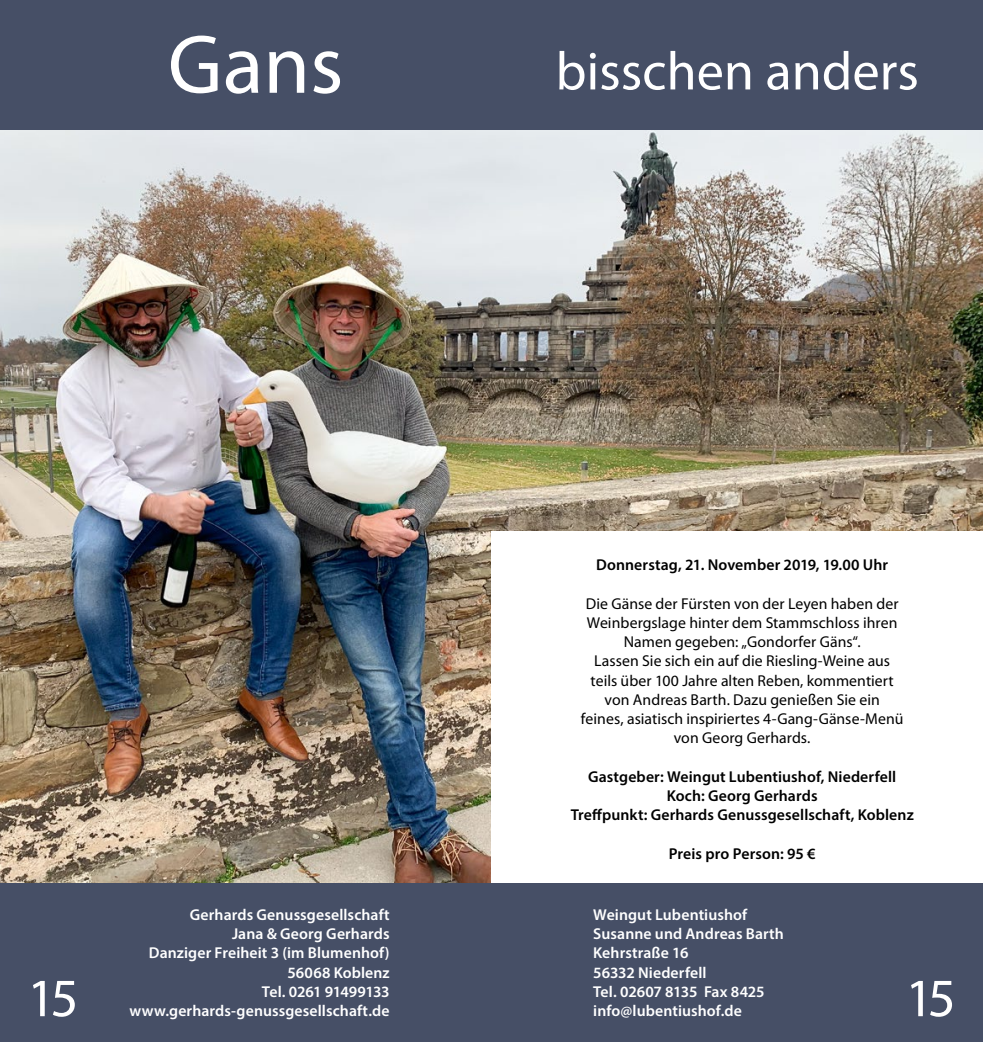
<style>
.page{position:relative;width:983px;height:1042px;background:#fff}
.page>*{position:absolute;margin:0;border:0;box-sizing:border-box;transform-origin:0 0}
.t1{font:84px "Myriad Pro";color:#fff}
.t2{font:54.25px "Myriad Pro";color:#fff}
.t3{font:15.75px/19.2px "Myriad Pro";letter-spacing:.005em;color:#000;text-align:center}
.t4{font:600 15.75px/19.2px "Myriad Pro";letter-spacing:.005em;color:#fff;text-align:right}
.t5{font:600 15.75px/19.2px "Myriad Pro";letter-spacing:.005em;color:#000;text-align:center}
</style>
<div class="page">
<img style="left:0;top:129px;width:982px;height:754px">
<div style="left:491px;top:531px;width:491px;height:352px;background:#fff"></div>
<div style="left:0;top:883px;width:982px;height:159px;background:#464f66"></div>
<div style="left:0;top:0;width:982px;height:129px;background:#464f66"></div>
<h1 class="t1" style="left:168px;top:13px;width:177px">Gans</h1>
<h2 class="t2" style="left:555px;top:38px;width:364px">bisschen anders</h2>
<h2 class="t2" style="left:27px;top:964px;width:53px">15</h2>
<p class="t4" style="left:129px;top:904px;width:262px">Gerhards Genussgesellschaft<br>Jana &amp; Georg Gerhards<br>Danziger Freiheit 3 (im Blumenhof)<br>56068 Koblenz<br>Tel. 0261 91499133 www.gerhards-genussgesellschaft.de</p>
<p class="t5" style="left:596px;top:555px;width:293px">Donnerstag, 21. November 2019, 19.00 Uhr</p>
<p class="t3" style="left:580px;top:593px;width:324px">Die Gänse der Fürsten von der Leyen haben der Weinbergslage hinter dem Stammschloss ihren Namen gegeben: „Gondorfer Gäns“.<br>Lassen Sie sich ein auf die Riesling-Weine aus teils über 100 Jahre alten Reben, kommentiert von Andreas Barth. Dazu genießen Sie ein<br>feines, asiatisch inspiriertes 4-Gang-Gänse-Menü von Georg Gerhards.</p>
<p class="t5" style="left:570px;top:766px;width:344px">Gastgeber: Weingut Lubentiushof, Niederfell<br>Koch: Georg Gerhards<br>Treffpunkt: Gerhards Genussgesellschaft, Koblenz</p>
<p class="t5" style="left:668px;top:843px;width:148px">Preis pro Person: 95 €</p>
<p class="t4" style="left:593px;top:904px;width:192px;text-align:left">Weingut Lubentiushof<br>Susanne und Andreas Barth<br>Kehrstraße 16<br>56332 Niederfell<br>Tel. 02607 8135 Fax 8425 info@lubentiushof.de</p>
<h2 class="t2" style="left:905px;top:964px;width:52px">15</h2>
</div>
